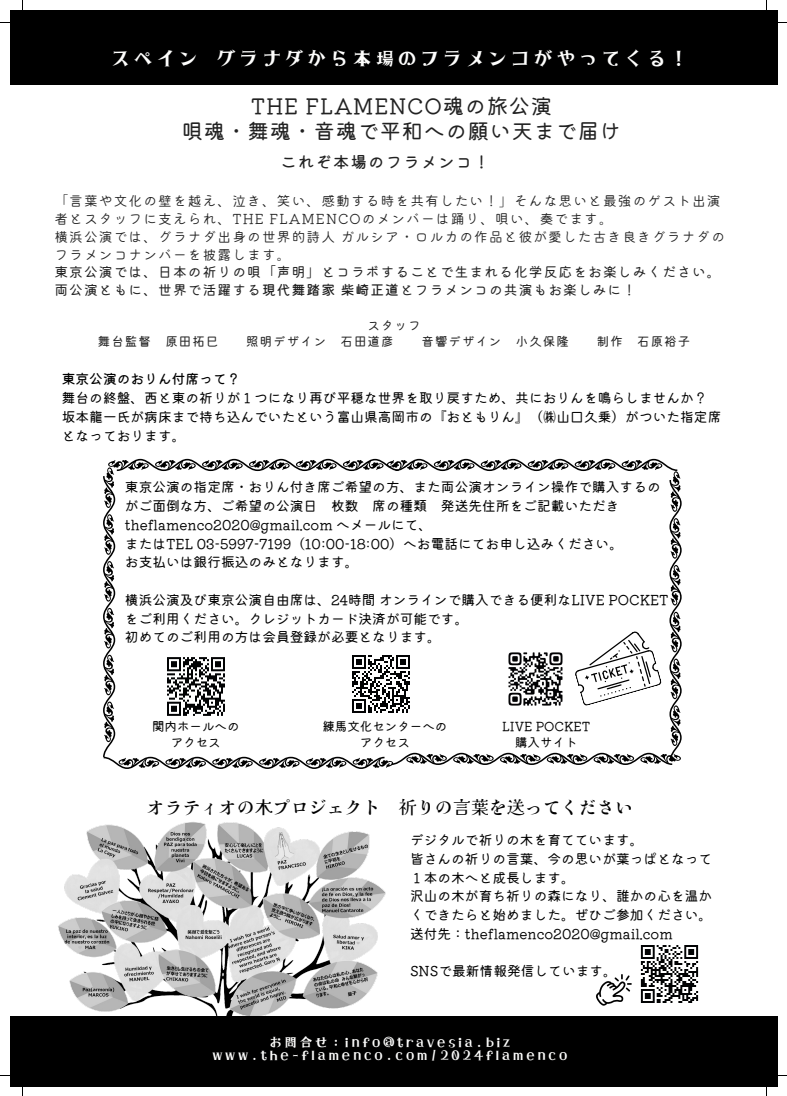
<style>
.page{position:relative;width:787px;height:1096px;background:#fff}
.page>*{position:absolute;margin:0;border:0;box-sizing:border-box;transform-origin:0 0}
.t1{font:21.25px/24.4px "Kiwi Maru";letter-spacing:.035em;color:#222;text-align:center}
.t2{font:18.75px "Otome Mincyou TTF";letter-spacing:.21em;color:#fefefd}
.t3{font:18px "Kaisei Tokumin";color:#000}
.t4{font:500 16.25px "Kiwi Maru";letter-spacing:.08em;color:#222}
.t5{font:13.75px/18.8px "Kiwi Maru";color:#000}
.t6{font:300 13.75px/17.8px "Kiwi Maru";letter-spacing:.08em;color:#222}
.t7{font:500 13.75px "Kiwi Maru";color:#000}
.t8{font:12.5px "Otome Mincyou TTF";letter-spacing:.21em;color:#fefefd}
.t9{font:12.5px/16.9px "Kiwi Maru";color:#000;text-align:center}
.t10{font:12.5px "Kiwi Maru";letter-spacing:.08em;color:#222}
.s1{font-weight:400}
.s2{font-weight:500}
</style>
<div class="page">
<div style="left:10px;top:10px;width:767px;height:75px;background:#000"></div>
<img style="left:58px;top:822px;width:328px;height:194px">
<img style="left:640px;top:945px;width:59px;height:58px">
<div style="left:10px;top:1016px;width:767px;height:70px;background:#000"></div>
<svg style="left:596px;top:974px;width:36px;height:31px"></svg>
<svg style="left:103px;top:459px;width:579px;height:310px"></svg>
<h4 class="t2" style="left:111px;top:45px;width:579px">スペイン グラナダから本場のフラメンコがやってくる！</h4>
<p class="t1" style="left:182px;top:93px;width:441px">THE FLAMENCO魂の旅公演<br>唄魂・舞魂・音魂で平和への願い天まで届け</p>
<p class="t4" style="left:281px;top:149px;width:211px">これぞ本場のフラメンコ！</p>
<p class="t6" style="left:54px;top:191px;width:672px">「言葉や文化の壁を越え、泣き、笑い、感動する時を共有したい！」そんな思いと最強のゲスト出演者とスタッフに支えられ、THE FLAMENCOのメンバーは踊り、唄い、奏でます。<br>横浜公演では、グラナダ出身の世界的詩人ガルシア・ロルカの作品と彼が愛した古き良きグラナダのフラメンコナンバーを披露します。<br><span class="s1">東京公演では、日本の祈りの唄「声明」とコラボすることで生まれる化学反応をお楽しみください。両公演ともに、世界で活躍する</span><span class="s2">現代舞踏家柴崎正道</span><span class="s1">とフラメンコの共演もお楽しみに！</span></p>
<p class="t10" style="left:368px;top:315px;width:54px">スタッフ</p>
<p class="t10" style="left:98px;top:331px;width:119px">舞台監督 原田拓巳</p>
<p class="t10" style="left:246px;top:331px;width:149px">照明デザイン 石田道彦</p>
<p class="t10" style="left:422px;top:331px;width:149px">音響デザイン 小久保隆</p>
<p class="t10" style="left:597px;top:331px;width:93px">制作 石原裕子</p>
<p class="t7" style="left:62px;top:368px;width:180px">東京公演のおりん付席って？</p>
<p class="t5" style="left:62px;top:387px;width:661px">舞台の終盤、西と東の祈りが１つになり再び平穏な世界を取り戻すため、共におりんを鳴らしませんか？坂本龍一氏が病床まで持ち込んでいたという富山県高岡市の『おともりん』（㈱山口久乗）がついた指定席となっております。</p>
<p class="t5" style="left:125px;top:477px;width:537px">東京公演の指定席・おりん付き席ご希望の方、また両公演オンライン操作で購入するのがご面倒な方、ご希望の公演日</p>
<p class="t5" style="left:125px;top:495px;width:496px;text-indent:206px">枚数 席の種類 発送先住所をご記載いただきtheflamenco2020@gmail.com へメールにて、</p>
<p class="t5" style="left:125px;top:533px;width:500px">またはTEL 03-5997-7199（10:00-18:00）へお電話にてお申し込みください。</p>
<p class="t5" style="left:125px;top:552px;width:235px">お支払いは銀行振込のみとなります。</p>
<p class="t5" style="left:125px;top:589px;width:545px">横浜公演及び東京公演自由席は、24時間オンラインで購入できる便利なLIVE POCKETをご利用ください。クレジットカード決済が可能です。<br>初めてのご利用の方は会員登録が必要となります。</p>
<p class="t9" style="left:152px;top:716px;width:89px">関内ホールへの</p>
<h4 class="t9" style="left:171px;top:733px;width:51px">アクセス</h4>
<p class="t9" style="left:322px;top:716px;width:126px">練馬文化センターへの</p>
<p class="t9" style="left:360px;top:733px;width:51px">アクセス</p>
<h2 class="t9" style="left:502px;top:716px;width:90px">LIVE POCKET購入サイト</h2>
<p class="t3" style="left:147px;top:793px;width:487px">オラティオの木プロジェクト 祈りの言葉を送ってください</p>
<p class="t5" style="left:410px;top:829px;width:235px">デジタルで祈りの木を育てています。</p>
<p class="t5" style="left:410px;top:848px;width:304px">皆さんの祈りの言葉、今の思いが葉っぱとなって<br>１本の木へと成長します。</p>
<p class="t5" style="left:410px;top:885px;width:304px">沢山の木が育ち祈りの森になり、誰かの心を温かくできたらと始めました。ぜひご参加ください。</p>
<p class="t5" style="left:410px;top:923px;width:264px">送付先：theflamenco2020@gmail.com</p>
<p class="t5" style="left:410px;top:960px;width:209px">SNSで最新情報発信しています。</p>
<p class="t8" style="left:269px;top:1033px;width:242px">お問合せ：info@travesia.biz</p>
<p class="t8" style="left:212px;top:1046px;width:356px">www.the-flamenco.com/2024flamenco</p>
</div>
